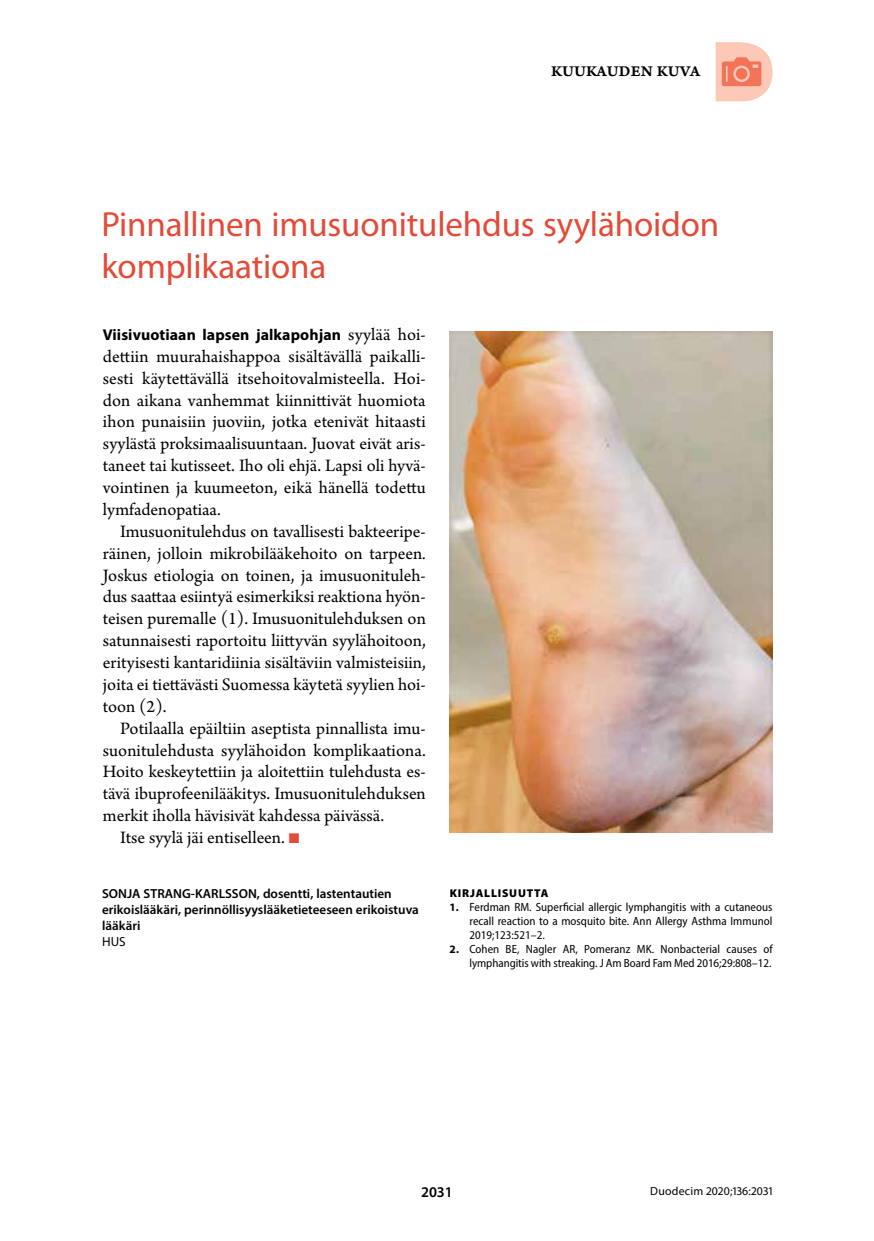
<style>
.page{position:relative;width:874px;height:1241px;background:#fff}
.page>*{position:absolute;margin:0;border:0;box-sizing:border-box;transform-origin:0 0}
.t1{font:35px/42px "Myriad Pro";letter-spacing:-.005em;color:#e34b38}
.t2{font:18.38px/21.9px "Arno Pro";color:#000;text-align:justify}
.t3{font:700 15.75px "Myriad Pro";letter-spacing:.005em;color:#000}
.t4{font:15.75px "Arno Pro Smbd Caption";letter-spacing:.015em;color:#000}
.t5{font:600 14.88px "Myriad Pro";color:#000}
.t6{font:600 13.12px/15.8px "Myriad Pro";color:#000}
.t7{font:13.12px "Myriad Pro";color:#000}
.t8{font:semi-condensed 11.9px/14px "Myriad Pro";letter-spacing:.005em;color:#000;text-align:justify}
.t9{font:11.9px "Myriad Pro";letter-spacing:.02em;color:#000}
.t10{font:900 11.38px "Myriad Pro";letter-spacing:.07em;color:#000}
.s1{font-family:"Arno Pro";font-weight:400;font-size:18.38px}
.s2{font-style:italic}
.s3{color:#e34b38}
.s4{font-weight:700;font-stretch:normal;font-size:11.38px}
</style>
<div class="page">
<svg style="left:715px;top:42px;width:57px;height:59px;background:#f9baa7"></svg>
<div style="left:735px;top:68px;width:12px;height:12px;background:#f27358;border-radius:50%"></div>
<img style="left:449px;top:331px;width:323px;height:501px">
<p class="t4" style="left:551px;top:62px;width:151px">KUUKAUDEN KUVA</p>
<h1 class="t1" style="left:101px;top:203px;width:619px">Pinnallinen imusuonitulehdus syylähoidon komplikaationa</h1>
<p class="t3" style="left:103px;top:324px;width:324px">Viisivuotiaan lapsen jalkapohjan <span class="s1">syylää hoi-</span></p>
<p class="t2" style="left:103px;top:346px;width:324px">dettiin muurahaishappoa sisältävällä paikalli&shy;sesti käytettävällä itsehoitovalmisteella. Hoi&shy;don aikana vanhemmat kiinnittivät huomiota ihon punaisiin juoviin, jotka etenivät hitaasti syylästä proksimaalisuuntaan. Juovat eivät aris&shy;taneet tai kutisseet. Iho oli ehjä. Lapsi oli hyvä&shy;vointinen ja kuumeeton, eikä hänellä todettu lymfadenopatiaa.</p>
<p class="t2" style="left:103px;top:521px;width:324px;text-indent:17px">Imusuonitulehdus on tavallisesti bakteeripe&shy;räinen, jolloin mikrobilääkehoito on tarpeen<span class="s2">.<br></span>Joskus etiologia on toinen, ja imusuonituleh&shy;dus saattaa esiintyä esimerkiksi reaktiona hyön&shy;teisen puremalle (1). Imusuonitulehduksen on satunnaisesti raportoitu liittyvän syylähoitoon, erityisesti kantaridiinia sisältäviin valmisteisiin, joita ei tiettävästi Suomessa käytetä syylien hoi&shy;toon (2).</p>
<p class="t2" style="left:120px;top:718px;width:307px">Potilaalla epäiltiin aseptista pinnallista imu-</p>
<p class="t2" style="left:103px;top:740px;width:324px">suonitulehdusta syylähoidon komplikaationa.</p>
<p class="t2" style="left:103px;top:761px;width:324px">Hoito keskeytettiin ja aloitettiin tulehdusta es-</p>
<p class="t2" style="left:103px;top:783px;width:324px">tävä ibuprofeenilääkitys. Imusuonitulehduksen</p>
<p class="t2" style="left:103px;top:805px;width:282px">merkit iholla hävisivät kahdessa päivässä.</p>
<p class="t2" style="left:120px;top:827px;width:180px">Itse syylä jäi entiselleen. <span class="s3">■</span></p>
<p class="t6" style="left:102px;top:885px;width:318px">SONJA STRANG-KARLSSON, dosentti, lastentautien erikoislääkäri, perinnöllisyyslääketieteeseen erikoistuva lääkäri</p>
<p class="t7" style="left:102px;top:932px;width:25px">HUS</p>
<p class="t10" style="left:449px;top:885px;width:100px">KIRJALLISUUTTA</p>
<p class="t8" style="left:469px;top:899px;width:304px;text-indent:-20px"><span class="s4">1.</span> Ferdman RM. Superficial allergic lymphangitis with a cutaneous recall reaction to a mosquito bite. Ann Allergy Asthma Immunol 2019;123:521–2.</p>
<p class="t8" style="left:449px;top:941px;width:324px;text-align:right"><span class="s4">2.</span> Cohen BE, Nagler AR, Pomeranz MK. Nonbacterial causes of lymphangitis with streaking. J Am Board Fam Med 2016;29:808–12.</p>
<p class="t5" style="left:421px;top:1182px;width:33px">2031</p>
<p class="t9" style="left:650px;top:1183px;width:124px">Duodecim 2020;136:2031</p>
</div>
